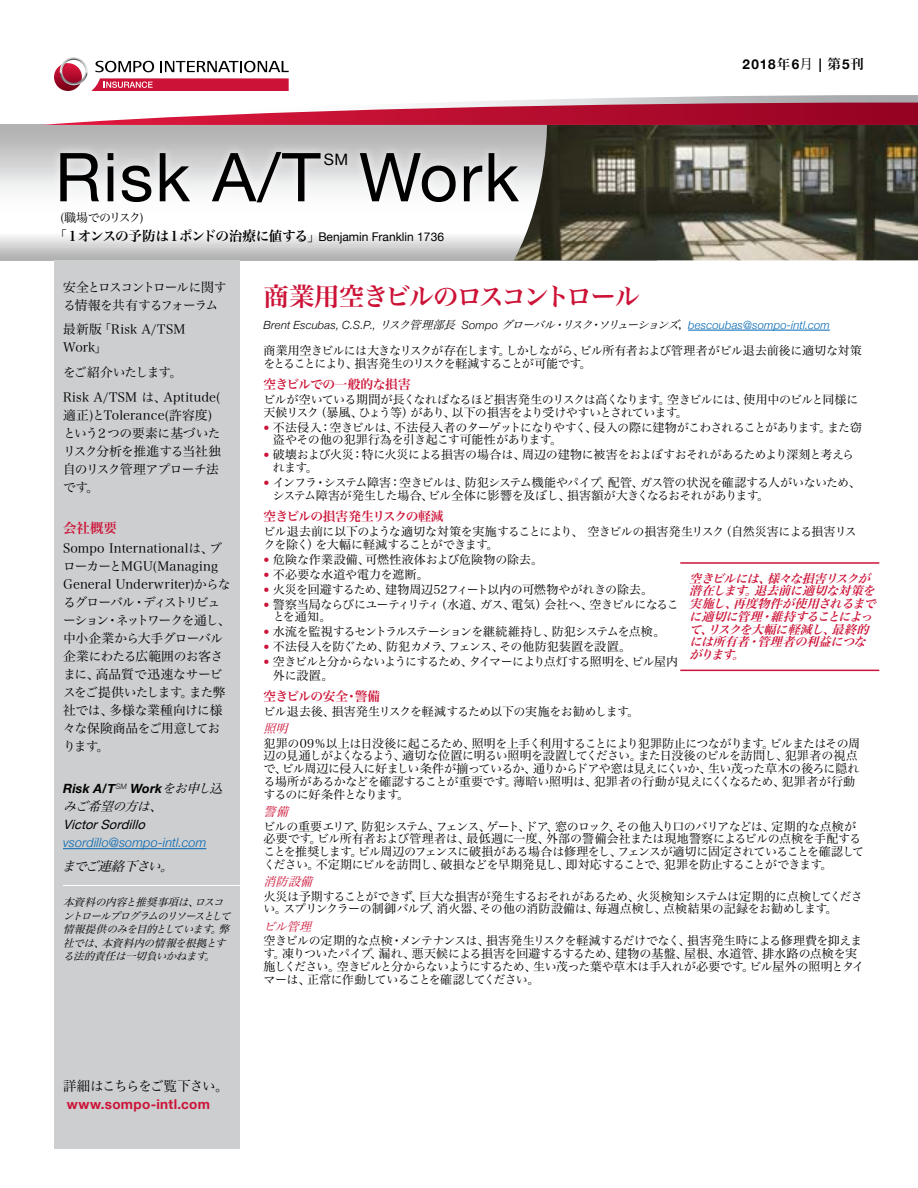
<style>
.page{position:relative;width:918px;height:1188px;background:#fff}
.page>*{position:absolute;margin:0;border:0;box-sizing:border-box;transform-origin:0 0}
.t1{font:67.5px "Helvetica Neue";letter-spacing:.025em;color:#000}
.t2{font:25.5px "Hira Min Pro W6";letter-spacing:-.07em;color:#cc1337}
.t3{font:15.75px "Helvetica Neue";color:#000}
.t4{font:13.65px "Hira Min Pro W6";letter-spacing:-.07em;color:#000}
.t5{font:700 13.5px "Helvetica Neue";letter-spacing:.02em;color:#cc1337}
.t6{font:13.5px "Hira Min Pro W3";letter-spacing:-.085em;color:#000}
.t7{font:700 13.5px "Helvetica Neue";color:#000}
.t8{font:13.5px "Hira Min Pro W6";color:#cc1337}
.t9{font:italic 13.05px "Hira Min Pro W3";color:#000}
.t10{font:12.75px/18px "Hira Min Pro W3";letter-spacing:-.025em;color:#000}
.t11{font:12.75px "Hira Min Pro W6";letter-spacing:-.035em;color:#cc1337}
.t12{font:12.75px/24.8px "Hira Min Pro W3";letter-spacing:.005em;color:#000}
.t13{font:12.75px/18px "Hira Min Pro W3";letter-spacing:-.095em;color:#000}
.t14{font:italic 300 12.75px "Helvetica Neue";letter-spacing:.015em;color:#0066b3}
.t15{font:12.75px/18px "Hira Min Pro W3";letter-spacing:.015em;color:#000}
.t16{font:italic 700 12.75px "Helvetica Neue";letter-spacing:.015em;color:#000}
.t17{font:italic 12.75px "Helvetica Neue";color:#000}
.t18{font:italic 12.75px "Hira Min Pro W3";color:#000}
.t19{font:12px/12.8px "Hira Min Pro W3";letter-spacing:-.04em;color:#000}
.t20{font:12px/12.8px "Hira Min Pro W3";letter-spacing:-.02em;color:#000}
.t21{font:italic 12px/12.8px "Hira Min Pro W6";color:#cc1337}
.t22{font:12px/12.8px "Hira Min Pro W3";letter-spacing:-.06em;color:#000}
.t23{font:12px/13.5px "Hira Min Pro W3";letter-spacing:-.07em;color:#000}
.t24{font:12px "Hira Min Pro W3";letter-spacing:-.065em;color:#000}
.t25{font:12px "Hira Min Pro W3";color:#000}
.t26{font:12px "Hira Min Pro W3";letter-spacing:.005em;color:#000}
.t27{font:italic 12px "Hira Min Pro W3";color:#cc1337}
.t28{font:12px "Hira Min Pro W3";letter-spacing:-.105em;color:#000}
.t29{font:italic 300 11.25px "Helvetica Neue";letter-spacing:.015em;color:#000}
.t30{font:italic 10.5px/13.5px "Hira Min Pro W3";color:#000}
.s1{font-family:"Helvetica Neue";font-size:12px}
.s2{font-family:"Hira Min Pro W6";font-weight:400}
.s3{font-family:"Hira Min Pro W3";font-weight:400}
.s4{font-family:"Hira Min Pro W3";font-weight:400;font-style:normal}
.s5{color:#0066b3}
.s6{font-family:"Helvetica Neue";font-weight:300;color:#cc1337}
</style>
<div class="page">
<svg style="left:0;top:125px;width:514px;height:135px"></svg>
<img style="left:514px;top:125px;width:404px;height:135px">
<div style="left:54px;top:260px;width:186px;height:889px;background:#cccecf"></div>
<svg style="left:41px;top:57px;width:877px;height:68px"></svg>
<hr style="left:688px;top:330px;width:142px;height:1px;background:#0066b3">
<div style="left:50px;top:143px;width:477px;height:69px;background:#fff;opacity:.75"></div>
<hr style="left:680px;top:562px;width:199px;height:2px;background:#cc1337">
<hr style="left:680px;top:670px;width:199px;height:1px;background:#cc1337">
<hr style="left:63px;top:848px;width:143px;height:1px;background:#0066b3">
<hr style="left:63px;top:885px;width:181px;height:1px;background:#fff">
<h1 class="t1" style="left:55px;top:129px;width:267px">Risk A/T</h1>
<h3 class="t3" style="left:324px;top:148px;width:26px">SM</h3>
<h1 class="t1" style="left:359px;top:129px;width:161px">Work</h1>
<p class="t28" style="left:60px;top:207px;width:84px">(職場でのリスク)</p>
<p class="t4" style="left:54px;top:224px;width:392px">「１オンスの予防は１ポンドの治療に値する」<span class="s1">Benjamin Franklin 1736</span></p>
<p class="t7" style="left:742px;top:54px;width:123px">2018<span class="s2">年</span>6<span class="s3">月</span> | <span class="s2">第</span>5<span class="s2">刊</span></p>
<p class="t13" style="left:63px;top:277px;width:165px">安全とロスコントロールに関する情報を共有するフォーラム</p>
<p class="t15" style="left:63px;top:319px;width:124px">最新版「Risk A/TSM<br>Work」</p>
<p class="t12" style="left:63px;top:359px;width:159px">をご紹介いたします。<br>Risk A/TSM は、Aptitude(</p>
<p class="t10" style="left:63px;top:405px;width:160px">適正)とTolerance(許容度)という２つの要素に基づいたリスク分析を推進する当社独自のリスク管理アプローチ法です。</p>
<p class="t8" style="left:63px;top:516px;width:55px">会社概要</p>
<p class="t10" style="left:63px;top:538px;width:169px">Sompo Internationalは、ブローカーとMGU(Managing<br>General Underwriter)からなるグローバル・ディストリビューション・ネットワークを通し、中小企業から大手グローバル企業にわたる広範囲のお客さまに、高品質で迅速なサービスをご提供いたします。また弊社では、多様な業種向けに様々な保険商品をご用意しております。</p>
<p class="t16" style="left:63px;top:779px;width:166px">Risk A/T<sup>SM</sup> Work<span class="s3">をお申し込</span></p>
<p class="t18" style="left:63px;top:796px;width:106px">みご希望の方は、</p>
<p class="t17" style="left:63px;top:816px;width:88px">VictorSordillo</p>
<p class="t14" style="left:63px;top:833px;width:145px">vsordillo@sompo-intl.com</p>
<p class="t9" style="left:62px;top:855px;width:118px">までご連絡下さい。</p>
<p class="t30" style="left:63px;top:895px;width:173px">本資料の内容と推奨事項は、ロスコントロールプログラムのリソースとして情報提供のみを目的としています。弊社では、本資料内の情報を根拠とする法的責任は一切負いかねます。</p>
<h2 class="t2" style="left:264px;top:274px;width:378px">商業用空きビルのロスコントロール</h2>
<p class="t29" style="left:264px;top:316px;width:568px">Brent Escubas, C.S.P., <span class="s3">リスク管理部長</span> Sompo <span class="s3">グローバル・リスク・ソリューションズ</span><span class="s4">,</span> <span class="s5">bescoubas@sompo-intl.com</span></p>
<p class="t19" style="left:264px;top:343px;width:600px">商業用空きビルには大きなリスクが存在します。しかしながら、ビル所有者および管理者がビル退去前後に適切な対策をとることにより、損害発生のリスクを軽減することが可能です。</p>
<p class="t11" style="left:264px;top:373px;width:149px">空きビルでの一般的な損害</p>
<p class="t22" style="left:264px;top:392px;width:597px">ビルが空いている期間が長くなればなるほど損害発生のリスクは高くなります。空きビルには、使用中のビルと同様に天候リスク（暴風、ひょう等）があり、以下の損害をより受けやすいとされています。</p>
<p class="t19" style="left:273px;top:420px;width:591px;text-indent:-9px"><span class="s6">•</span> 不法侵入：空きビルは、不法侵入者のターゲットになりやすく、侵入の際に建物がこわされることがあります。また窃盗やその他の犯罪行為を引き起こす可能性があります。</p>
<p class="t19" style="left:273px;top:447px;width:583px;text-indent:-9px"><span class="s6">•</span> 破壊および火災：特に火災による損害の場合は、周辺の建物に被害をおよぼすおそれがあるためより深刻と考えられます。</p>
<p class="t19" style="left:273px;top:474px;width:590px;line-height:13.5px;text-indent:-9px"><span class="s6">•</span> インフラ・システム障害：空きビルは、防犯システム機能やパイプ、配管、ガス管の状況を確認する人がいないため、システム障害が発生した場合、ビル全体に影響を及ぼし、損害額が大きくなるおそれがあります。</p>
<p class="t11" style="left:264px;top:505px;width:182px">空きビルの損害発生リスクの軽減</p>
<p class="t19" style="left:264px;top:524px;width:595px">ビル退去前に以下のような適切な対策を実施することにより、 空きビルの損害発生リスク（自然災害による損害リスクを除く）を大幅に軽減することができます。</p>
<p class="t25" style="left:264px;top:549px;width:281px"><span class="s6">•</span> 危険な作業設備、可燃性液体および危険物の除去。</p>
<p class="t26" style="left:264px;top:564px;width:167px"><span class="s6">•</span> 不必要な水道や電力を遮断。</p>
<p class="t20" style="left:264px;top:582px;width:391px"><span class="s6">•</span> 火災を回避するため、建物周辺52フィート以内の可燃物やがれきの除去。</p>
<p class="t19" style="left:273px;top:597px;width:407px;text-indent:-9px"><span class="s6">•</span> 警察当局ならびにユーティリティ（水道、ガス、電気）会社へ、空きビルになることを通知。</p>
<p class="t24" style="left:264px;top:622px;width:403px"><span class="s6">•</span> 水流を監視するセントラルステーションを継続維持し、防犯システムを点検。</p>
<p class="t19" style="left:264px;top:639px;width:369px"><span class="s6">•</span> 不法侵入を防ぐため、防犯カメラ、フェンス、その他防犯装置を設置。</p>
<p class="t23" style="left:273px;top:654px;width:407px;text-indent:-9px"><span class="s6">•</span> 空きビルと分からないようにするため、タイマーにより点灯する照明を、ビル屋内外に設置。</p>
<p class="t11" style="left:264px;top:685px;width:118px">空きビルの安全・警備</p>
<p class="t19" style="left:264px;top:704px;width:377px">ビル退去後、損害発生リスクを軽減するため以下の実施をお勧めします。</p>
<p class="t27" style="left:264px;top:718px;width:31px">照明</p>
<p class="t19" style="left:264px;top:736px;width:598px">犯罪の09％以上は日没後に起こるため、照明を上手く利用することにより犯罪防止につながります。ビルまたはその周辺の見通しがよくなるよう、適切な位置に明るい照明を設置してください。また日没後のビルを訪問し、犯罪者の視点で、ビル周辺に侵入に好ましい条件が揃っているか、通りからドアや窓は見えにくいか、生い茂った草木の後ろに隠れる場所があるかなどを確認することが重要です。薄暗い照明は、犯罪者の行動が見えにくくなるため、犯罪者が行動するのに好条件となります。</p>
<p class="t27" style="left:264px;top:801px;width:31px">警備</p>
<p class="t19" style="left:264px;top:819px;width:602px">ビルの重要エリア、防犯システム、フェンス、ゲート、ドア、窓のロック、その他入り口のバリアなどは、定期的な点検が必要です。ビル所有者および管理者は、最低週に一度、外部の警備会社または現地警察によるビルの点検を手配することを推奨します。ビル周辺のフェンスに破損がある場合は修理をし、フェンスが適切に固定されていることを確認してください。不定期にビルを訪問し、破損などを早期発見し、即対応することで、犯罪を防止することができます。</p>
<p class="t27" style="left:264px;top:871px;width:55px">消防設備</p>
<p class="t20" style="left:264px;top:889px;width:601px">火災は予期することができず、巨大な損害が発生するおそれがあるため、火災検知システムは定期的に点検してください。スプリンクラーの制御バルブ、消火器、その他の消防設備は、毎週点検し、点検結果の記録をお勧めします。</p>
<p class="t27" style="left:264px;top:916px;width:54px">ビル管理</p>
<p class="t19" style="left:264px;top:933px;width:602px">空きビルの定期的な点検・メンテナンスは、損害発生リスクを軽減するだけでなく、損害発生時による修理費を抑えます。凍りついたパイプ、漏れ、悪天候による損害を回避するするため、建物の基盤、屋根、水道管、排水路の点検を実施しください。空きビルと分からないようにするため、生い茂った葉や草木は手入れが必要です。ビル屋外の照明とタイマーは、正常に作動していることを確認してください。</p>
<p class="t21" style="left:689px;top:571px;width:193px">空きビルには、様々な損害リスクが潜在します。退去前に適切な対策を実施し、再度物件が使用されるまでに適切に管理・維持することによって、リスクを大幅に軽減し、最終的には所有者・管理者の利益につながります。</p>
<p class="t6" style="left:63px;top:1075px;width:167px">詳細はこちらをご覧下さい。</p>
<p class="t5" style="left:67px;top:1094px;width:145px">www.sompo-intl.com</p>
</div>
